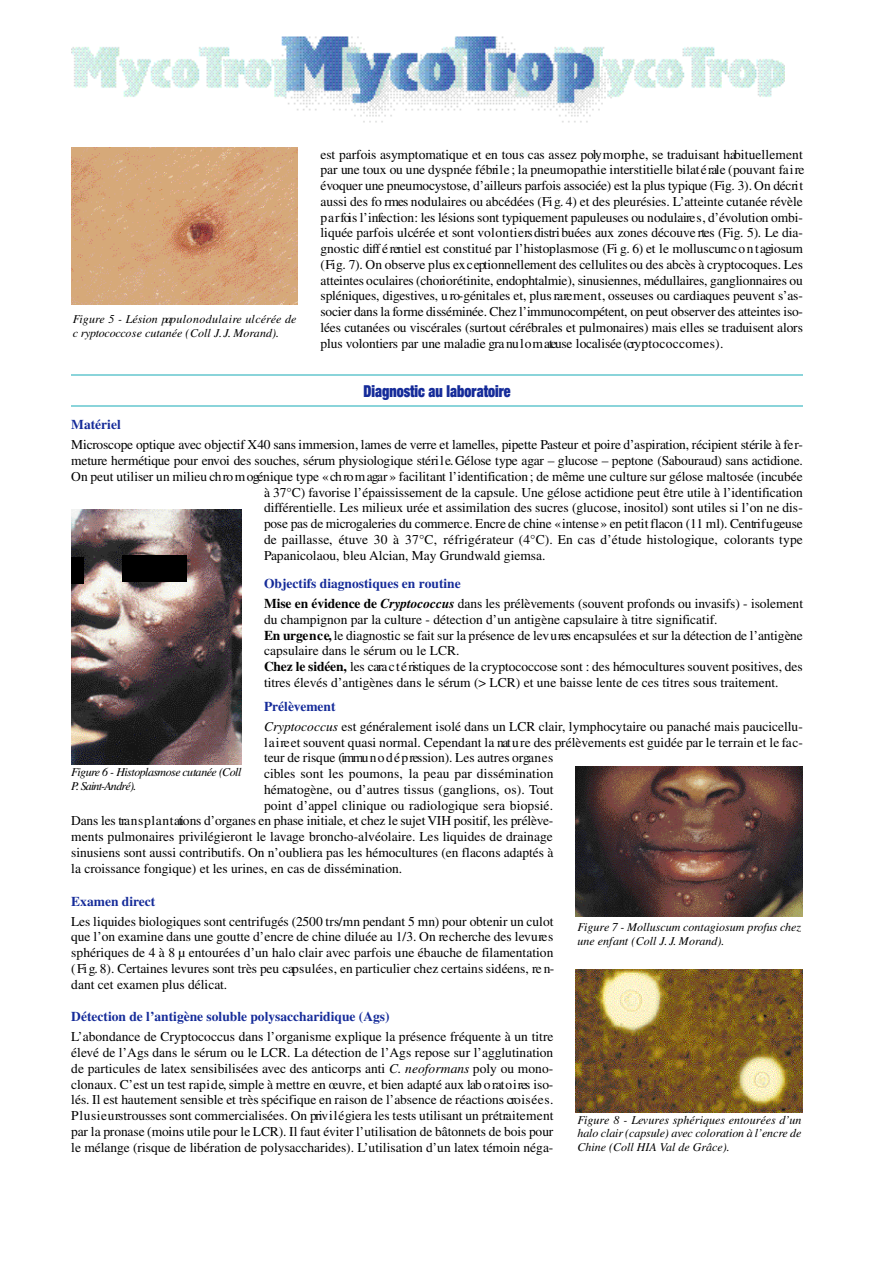
<style>
.page{position:relative;width:893px;height:1263px;background:#fff}
.page>*{position:absolute;margin:0;border:0;box-sizing:border-box;transform-origin:0 0}
.t1{font:900 expanded 16.5px "Helvetica Neue";color:#152b99;scale:.85 1}
.t2{font:13.5px/15.8px "Times";color:#000;text-align:justify}
.t3{font:13.5px "Times";letter-spacing:-.02em;color:#000}
.t4{font:700 13.5px "Times";color:#152b99}
.t5{font:italic 12px/13.8px "Times";color:#000}
.t6{font:italic 12px/14.1px "Times";letter-spacing:-.05em;color:#000}
.s1{font-weight:700;color:#152b99}
.s2{font-weight:700}
.s3{font-weight:700;font-style:italic}
.s4{font-style:italic}
</style>
<div class="page">
<img style="left:71px;top:36px;width:713px;height:87px">
<hr style="left:71px;top:374px;width:731px;height:2px;background:#8ad4da">
<hr style="left:71px;top:405px;width:731px;height:1px;background:#8ad4da">
<img style="left:71px;top:148px;width:227px;height:157px">
<img style="left:71px;top:509px;width:170px;height:255px">
<img style="left:576px;top:766px;width:226px;height:151px">
<img style="left:576px;top:969px;width:226px;height:143px">
<div style="left:71px;top:557px;width:13px;height:26px;background:#000"></div>
<div style="left:122px;top:555px;width:64px;height:26px;background:#000"></div>
<p class="t5" style="left:73px;top:314px;width:225px">Fig u re 5 - Lésion pap u lo n o d u la ire ulcérée de c ryptococcose cutanée (Coll J. J. M o ra n d ).</p>
<p class="t2" style="left:320px;top:148px;width:485px">est parfois asymptomatique et en tous cas assez poly m o rp h e, se traduisant hab itu e lle m e n t par une toux ou une dyspnée fébrile ; la pneumopathie interstitielle bilat é rale (pouvant fa i re é voquer une pneumocy s to s e, d ’a ille u rs parfois associée) est la plus typique (Fig. 3). On décri t aussi des fo rmes nodulaires ou abcédées (Fi g. 4) et des pleurésies. L’atteinte cutanée révèle p a r fois l’infe c tio n : les lésions sont typiquement papuleuses ou nodulaire s , d ’é volution ombi&shy;liquée parfois ulcérée et sont vo lo n tie rsdistri buées aux zones découve rtes (Fig. 5 ). Le dia&shy;gnostic diff é rentiel est constitué par l’histoplasmose (Fi g. 6) et le molluscum c o n t agio s u m ( Fig. 7). On observe plus ex c eptionnellement des cellulites ou des abcès à cryptocoques. Les atteintes oculaires (ch o rio ré tin ite, e n d o p h ta lm ie ), s inu s ie n n e s , m é d u lla ire s , ga n g lio n n a ires ou s p lé n iq u e s , d ige s tive s , u ro-génitales et, plus ra re m e n t, osseuses ou cardiaques peuvent s’as&shy;socier dans la fo rme disséminée. Chez l’immu n o c o m p é te n t, on peut observer des atteintes iso&shy;lées cutanées ou viscérales (surtout cérébrales et pulmonaires) mais elles se traduisent alors plus vo lo n tie rs par une maladie gra nu l o m ateuse localisée (cry p to c o c c o m e s ) .</p>
<p class="t1" style="left:363px;top:385px;width:175px">Diagnostic au laboratoire</p>
<p class="t4" style="left:71px;top:420px;width:51px">Matériel</p>
<p class="t2" style="left:71px;top:438px;width:733px">M ic roscope optique avec objectif X40 sans immers io n , lames de ve rre et lamelles, pipette Pasteur et poire d’aspiratio n , récipient stérile à fe r-</p>
<p class="t2" style="left:71px;top:454px;width:733px">m e tu re hermétique pour envoi des souch e s , s é rum phy s io logique stéri l e. Gélose type agar – glucose – peptone (Sab o u raud) sans actidione.</p>
<p class="t2" style="left:71px;top:470px;width:733px">On peut utiliser un milieu ch ro m ogénique type «ch ro m aga r » facilitant l’identific atio n; de même une culture sur gélose maltosée (incubée</p>
<p class="t2" style="left:264px;top:486px;width:540px">à 37°C) favorise l’épaississement de la capsule. Une gélose actidione peut être utile à l’identification</p>
<p class="t2" style="left:264px;top:501px;width:540px">différentielle. Les milieux urée et assimilation des sucres (glucose, inositol) sont utiles si l’on ne dis-</p>
<p class="t3" style="left:264px;top:519px;width:540px">pose pas de microga le ries du commerc e. Encre de chine «in te n s e» en petit flacon (11 ml). Centrif u ge u s e</p>
<p class="t2" style="left:264px;top:533px;width:540px">de paillasse, étuve 30 à 37°C, réfrigérateur (4°C). En cas d’étude histologique, colorants type</p>
<p class="t2" style="left:264px;top:549px;width:283px">Papanicolaou, bleu Alcian, May Grundwald giemsa.</p>
<p class="t2" style="left:264px;top:575px;width:540px;line-height:19.8px"><span class="s1">Objectifs diagnostiques en routine<br></span><span class="s2">Mise en évidence de</span> <span class="s3">Cryptococcus</span> dans les prélèvements (souvent profonds ou invasifs) - isolement</p>
<p class="t2" style="left:264px;top:613px;width:540px;text-align:left">du champignon par la culture - détection d’un antigène capsulaire à titre significatif.<br><span class="s2">En urge n c e,</span> le diagnostic se fait sur la présence de lev u res encapsulées et sur la détection de l’antigène capsulaire dans le sérum ou le LCR.<br><span class="s2">Chez le sidéen,</span> les cara c t é ristiques de la cryptococcose sont : des hémocultures souvent positive s , d e s titres élevés d’antigènes dans le sérum (&gt; LCR) et une baisse lente de ces titres sous traitement.</p>
<p class="t2" style="left:264px;top:698px;width:540px;line-height:20.1px"><span class="s1">Prélèvement<br></span><span class="s4">Cryptococcus</span> est généralement isolé dans un LCR clair, lymphocytaire ou panaché mais paucicellu-</p>
<p class="t2" style="left:264px;top:736px;width:540px">l a i reet souvent quasi normal. Cependant la nat u re des prélèvements est guidée par le terrain et le fa c-</p>
<p class="t2" style="left:264px;top:751px;width:291px">teur de risque (immu n o d é p ression). Les autres orga n e s</p>
<p class="t2" style="left:264px;top:767px;width:291px">cibles sont les poumons, la peau par dissémination</p>
<p class="t2" style="left:264px;top:783px;width:291px">hématogène, ou d’autres tissus (ganglions, os). Tout</p>
<p class="t2" style="left:264px;top:799px;width:290px">point d’appel clinique ou radiologique sera biopsié.</p>
<p class="t2" style="left:71px;top:814px;width:483px">Dans les tra n s p la n tations d’organes en phase initiale, et chez le sujet VIH positif, les prélève-</p>
<p class="t2" style="left:71px;top:830px;width:483px">ments pulmonaires privilégieront le lavage broncho-alvéolaire. Les liquides de drainage</p>
<p class="t2" style="left:71px;top:846px;width:483px">sinusiens sont aussi contributifs. On n’oubliera pas les hémocultures (en flacons adaptés à</p>
<p class="t2" style="left:71px;top:862px;width:332px">la croissance fongique) et les urines, en cas de dissémination.</p>
<p class="t4" style="left:71px;top:896px;width:85px">Examen direct</p>
<p class="t2" style="left:71px;top:914px;width:484px">Les liquides biologiques sont centrifugés (2500 trs/mn pendant 5 mn) pour obtenir un culot que l’on examine dans une goutte d’encre de chine diluée au 1/3. On re ch e rche des lev u re s sphériques de 4 à 8 µ entourées d’un halo clair avec parfois une ébauche de filamentation ( Fi g. 8). Certaines lev u res sont très peu cap s u lé e s , en particulier chez certains sidéens, re n&shy;dant cet examen plus délicat.</p>
<p class="t4" style="left:71px;top:1012px;width:320px">Détection de l’antigène soluble polysaccharidique (Ags)</p>
<p class="t2" style="left:71px;top:1030px;width:484px">L’abondance de Cryptococcus dans l’organisme explique la présence fréquente à un titre élevé de l’Ags dans le sérum ou le LCR. La détection de l’Ags repose sur l’agglutination de particules de latex sensibilisées avec des anticorps anti <span class="s4">C. neoformans</span> poly ou mono&shy;clonaux. C’est un test rap id e,simple à mettre en œuvre, et bien adapté aux lab o rat o i res iso&shy;lés. Il est hautement sensible et très spécifique en raison de l’absence de réactions cro is é e s .<br>P lu s ie u rstrousses sont commercialisées. On priv i l é gie ra les tests utilisant un prétra ite m e n t par la pronase (moins utile pour le LCR). Il faut éviter l’utilisation de bâtonnets de bois pour le mélange (risque de libération de polysaccharides). L’utilisation d’un latex témoin néga-</p>
<p class="t6" style="left:71px;top:766px;width:172px">Fig u re 6 - Histoplasmose cutanée (Coll<br>P. Saint-André).</p>
<p class="t5" style="left:577px;top:921px;width:225px">Fig u re 7 - Molluscum contagiosum profus ch e z une enfant (Coll J. J. M o rand).</p>
<p class="t5" style="left:577px;top:1114px;width:226px;text-align:justify">Figure 8 - Levures sphériques entourées d’un halo clair (capsule) avec coloration à l’encre de Chine (Coll HIA Val de Grâce).</p>
</div>
